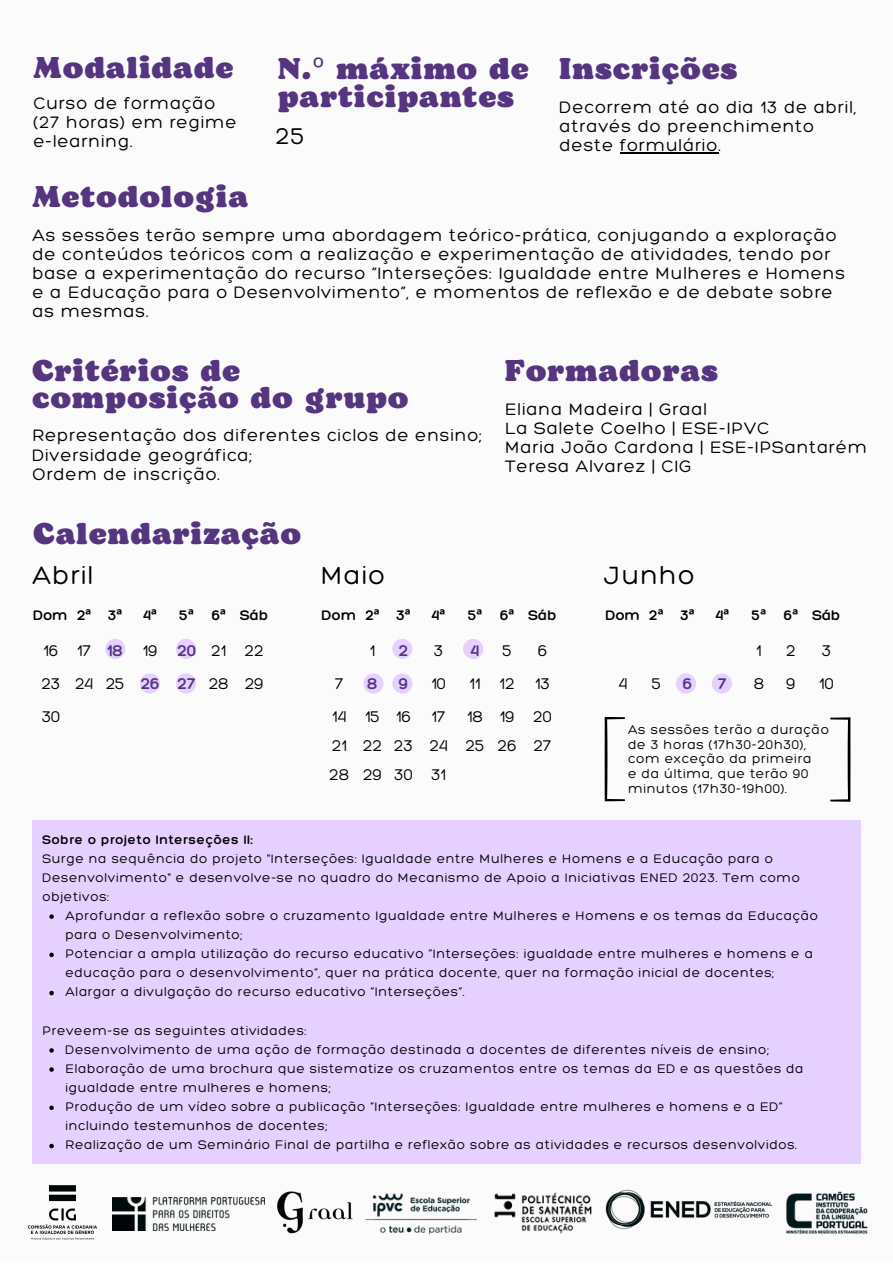
<style>
.page{position:relative;width:893px;height:1264px;background:#fff}
.page>*{position:absolute;margin:0;border:0;box-sizing:border-box;transform-origin:0 0}
.t1{font:900 30px/28px "Bogart";letter-spacing:.05em;color:#563580}
.t2{font:300 27px "Hero";letter-spacing:.05em;color:#000}
.t3{font:300 24.75px "Hero";color:#000}
.t4{font:300 18px/19px "Hero";letter-spacing:.05em;color:#000}
.t5{font:300 16.8px/29.1px "Hero";color:#000}
.t6{font:300 16.8px "Hero";color:#563580}
.t7{font:300 15px "Hero";color:#000}
.t8{font:300 13.65px/14.5px "Hero";letter-spacing:.05em;color:#000}
.t9{font:300 13.5px/19px "Hero";letter-spacing:.05em;color:#000}
.t10{font:300 13.5px "Hero";letter-spacing:.05em;color:#000}
.s1{font-family:"Noto Sans";font-weight:400}
.s2{font-family:"Noto Sans";font-weight:700}
.s3{color:#563580}
</style>
<div class="page">
<div style="left:0;top:0;width:892px;height:1262px;background:#fbfbfb"></div>
<div style="left:105px;top:639px;width:20px;height:20px;background:#e5d0ff;border-radius:50%"></div>
<div style="left:140px;top:673px;width:20px;height:20px;background:#e5d0ff;border-radius:50%"></div>
<div style="left:176px;top:639px;width:20px;height:20px;background:#e5d0ff;border-radius:50%"></div>
<div style="left:176px;top:673px;width:20px;height:20px;background:#e5d0ff;border-radius:50%"></div>
<div style="left:392px;top:639px;width:20px;height:20px;background:#e5d0ff;border-radius:50%"></div>
<div style="left:463px;top:639px;width:20px;height:20px;background:#e5d0ff;border-radius:50%"></div>
<div style="left:363px;top:673px;width:20px;height:20px;background:#e5d0ff;border-radius:50%"></div>
<div style="left:392px;top:673px;width:20px;height:20px;background:#e5d0ff;border-radius:50%"></div>
<div style="left:675px;top:673px;width:21px;height:20px;background:#e5d0ff;border-radius:50%"></div>
<div style="left:711px;top:673px;width:21px;height:20px;background:#e5d0ff;border-radius:50%"></div>
<div style="left:32px;top:820px;width:828px;height:343px;background:#e5d0ff"></div>
<img style="left:494px;top:1192px;width:98px;height:42px">
<img style="left:27px;top:1185px;width:70px;height:55px">
<img style="left:605px;top:1189px;width:168px;height:41px">
<img style="left:366px;top:1193px;width:110px;height:42px">
<img style="left:786px;top:1191px;width:82px;height:43px">
<img style="left:112px;top:1197px;width:152px;height:33px">
<img style="left:277px;top:1191px;width:76px;height:43px">
<svg style="left:604px;top:717px;width:20px;height:84px"></svg>
<hr style="left:620px;top:152px;width:98px;height:1px;background:#000">
<svg style="left:49px;top:914px;width:5px;height:4px"></svg>
<svg style="left:49px;top:952px;width:5px;height:5px"></svg>
<svg style="left:49px;top:990px;width:5px;height:5px"></svg>
<svg style="left:49px;top:1048px;width:5px;height:4px"></svg>
<svg style="left:49px;top:1067px;width:5px;height:4px"></svg>
<svg style="left:49px;top:1105px;width:5px;height:4px"></svg>
<svg style="left:49px;top:1143px;width:5px;height:5px"></svg>
<svg style="left:830px;top:717px;width:20px;height:84px"></svg>
<h1 class="t1" style="left:33px;top:55px;width:201px">Modalidade</h1>
<h3 class="t4" style="left:33px;top:93px;width:204px">Curso de formação (27 horas) em regime e-learning.</h3>
<h1 class="t1" style="left:278px;top:55px;width:252px">N.<span class="s1">º</span> máximo de participantes</h1>
<h3 class="t3" style="left:275px;top:120px;width:31px">25</h3>
<h1 class="t1" style="left:559px;top:56px;width:179px">Inscrições</h1>
<h3 class="t4" style="left:559px;top:97px;width:298px">Decorrem até ao dia 13 de abril, através do preenchimento deste formulário.</h3>
<h1 class="t1" style="left:32px;top:184px;width:217px">Metodologia</h1>
<p class="t4" style="left:32px;top:225px;width:814px">As sessões terão sempre uma abordagem teórico-prática, conjugando a exploração de conteúdos teóricos com a realização e experimentação de atividades, tendo por base a experimentação do recurso “Interseções: Igualdade entre Mulheres e Homens e a Educação para o Desenvolvimento”, e momentos de reflexão e de debate sobre as mesmas.</p>
<h1 class="t1" style="left:32px;top:358px;width:377px;line-height:27px">Critérios de composição do grupo</h1>
<h3 class="t4" style="left:32px;top:425px;width:451px">Representação dos diferentes ciclos de ensino;<br>Diversidade geográfica;<br>Ordem de inscrição.</h3>
<h1 class="t1" style="left:33px;top:520px;width:269px">Calendarização</h1>
<h1 class="t1" style="left:505px;top:358px;width:214px">Formadoras</h1>
<h3 class="t4" style="left:505px;top:399px;width:363px">Eliana Madeira | Graal<br>La Salete Coelho | ESE-IPVC<br>Maria João Cardona | ESE-IPSantarém<br>Teresa Alvarez | CIG</h3>
<h2 class="t2" style="left:32px;top:558px;width:63px">Abril</h2>
<h2 class="t2" style="left:321px;top:558px;width:66px">Maio</h2>
<h2 class="t2" style="left:604px;top:558px;width:91px">Junho</h2>
<p class="t7" style="left:34px;top:605px;width:90px">Dom 2<span class="s2">ª</span> 3<span class="s2">ª</span></p>
<p class="t7" style="left:143px;top:605px;width:15px">4<span class="s2">ª</span></p>
<p class="t7" style="left:180px;top:605px;width:90px">5<span class="s2">ª</span> 6<span class="s2">ª</span> Sáb</p>
<p class="t5" style="left:41px;top:632px;width:224px;line-height:33.9px">16 17 <span class="s3">18</span> 19 <span class="s3">20</span> 21 22<br>23 24 25 <span class="s3">26 27</span> 28 29</p>
<p class="t5" style="left:42px;top:701px;width:20px">30</p>
<p class="t7" style="left:322px;top:605px;width:90px">Dom 2<span class="s2">ª</span> 3<span class="s2">ª</span></p>
<p class="t7" style="left:432px;top:605px;width:15px">4<span class="s2">ª</span></p>
<p class="t7" style="left:468px;top:605px;width:90px">5<span class="s2">ª</span> 6<span class="s2">ª</span> Sáb</p>
<p class="t5" style="left:370px;top:635px;width:7px">1</p>
<p class="t6" style="left:399px;top:639px;width:11px">2</p>
<p class="t5" style="left:434px;top:635px;width:11px">3</p>
<p class="t6" style="left:470px;top:639px;width:10px">4</p>
<p class="t5" style="left:502px;top:635px;width:11px">5</p>
<p class="t5" style="left:537px;top:635px;width:11px">6</p>
<p class="t5" style="left:335px;top:669px;width:10px">7</p>
<p class="t6" style="left:367px;top:673px;width:12px">8</p>
<p class="t6" style="left:399px;top:673px;width:11px">9</p>
<p class="t5" style="left:431px;top:669px;width:16px">10</p>
<p class="t5" style="left:469px;top:669px;width:82px">11 12 13</p>
<p class="t5" style="left:332px;top:701px;width:115px">14 15 16 17</p>
<p class="t5" style="left:329px;top:701px;width:224px;text-align:justify;text-indent:138px">18 19 20<br>21 22 23 24 25 26 27<br>28 29 30 31</p>
<p class="t7" style="left:605px;top:605px;width:90px">Dom 2<span class="s2">ª</span> 3<span class="s2">ª</span></p>
<p class="t7" style="left:715px;top:605px;width:15px">4<span class="s2">ª</span></p>
<p class="t7" style="left:751px;top:605px;width:90px">5<span class="s2">ª</span> 6<span class="s2">ª</span> Sáb</p>
<p class="t5" style="left:756px;top:635px;width:7px">1</p>
<p class="t5" style="left:786px;top:635px;width:11px">2</p>
<p class="t5" style="left:821px;top:635px;width:11px">3</p>
<p class="t5" style="left:619px;top:669px;width:10px">4</p>
<p class="t5" style="left:651px;top:669px;width:11px">5</p>
<p class="t6" style="left:682px;top:673px;width:11px">6</p>
<p class="t6" style="left:718px;top:673px;width:10px">7</p>
<p class="t5" style="left:753px;top:669px;width:12px">8</p>
<p class="t5" style="left:786px;top:669px;width:11px">9</p>
<p class="t5" style="left:819px;top:669px;width:16px">10</p>
<p class="t8" style="left:628px;top:722px;width:202px">As sessões terão a duração de 3 horas (17h30-20h30), com exceção da primeira<br>e da última, que terão 90 minutos (17h30-19h00).</p>
<p class="t10" style="left:43px;top:830px;width:212px">Sobre o projeto Interseções II:</p>
<p class="t9" style="left:43px;top:848px;width:758px">Surge na sequência do projeto "Interseções: Igualdade entre Mulheres e Homens e a Educação para o<br>Desenvolvimento" e desenvolve-se no quadro do Mecanismo de Apoio a Iniciativas ENED 2023. Tem como objetivos:</p>
<p class="t9" style="left:65px;top:905px;width:754px">Aprofundar a reflexão sobre o cruzamento Igualdade entre Mulheres e Homens e os temas da Educação para o Desenvolvimento;<br>Potenciar a ampla utilização do recurso educativo “Interseções: igualdade entre mulheres e homens e a educação para o desenvolvimento”, quer na prática docente, quer na formação inicial de docentes; Alargar a divulgação do recurso educativo “Interseções”.</p>
<p class="t9" style="left:43px;top:1020px;width:265px">Preveem-se as seguintes atividades:</p>
<p class="t9" style="left:65px;top:1039px;width:739px">Desenvolvimento de uma ação de formação destinada a docentes de diferentes níveis de ensino; Elaboração de uma brochura que sistematize os cruzamentos entre os temas da ED e as questões da igualdade entre mulheres e homens;<br>Produção de um vídeo sobre a publicação “Interseções: Igualdade entre mulheres e homens e a ED” incluindo testemunhos de docentes;<br>Realização de um Seminário Final de partilha e reflexão sobre as atividades e recursos desenvolvidos.</p>
</div>
